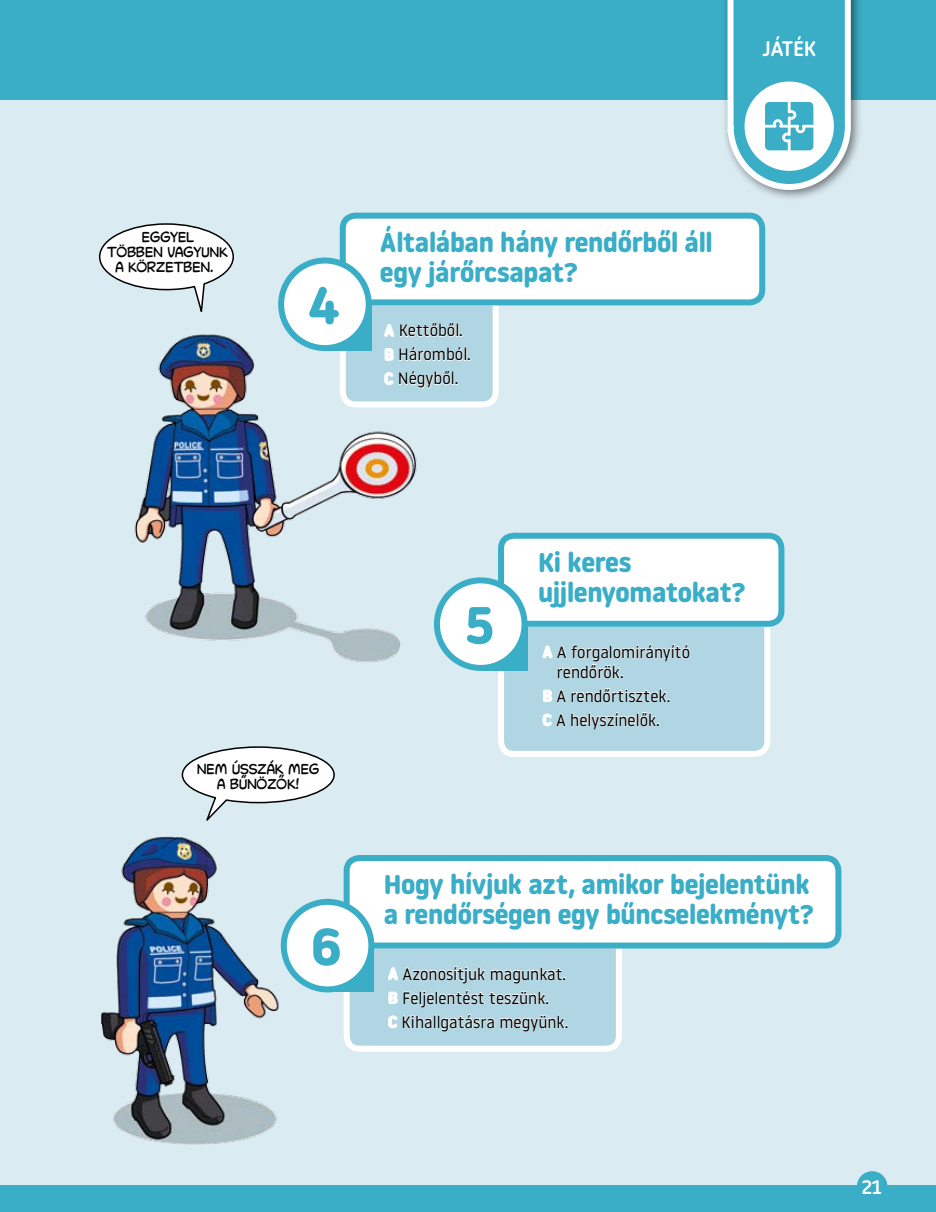
<style>
.page{position:relative;width:936px;height:1212px;background:#fff}
.page>*{position:absolute;margin:0;border:0;box-sizing:border-box;transform-origin:0 0}
.t1{font:700 52.5px "Noway Round";color:#3aadc7}
.t2{font:700 27px/30px "Noway Round";letter-spacing:-.01em;color:#3aadc7}
.t3{font:500 21px "Noway Round";letter-spacing:-.02em;color:#fff}
.t4{font:500 19.5px "Noway Round";color:#fff}
.t5{font:16.5px/24px "Noway";color:#000}
.t6{font:12.75px/15px "Collector Comic Pro";letter-spacing:-.03em;color:#000;text-align:center}
.s1{font-family:"Noway Round";font-weight:700;color:#fff}
</style>
<div class="page">
<div style="left:0;top:0;width:935px;height:1212px;background:#daebf2"></div>
<div style="left:0;top:0;width:935px;height:100px;background:#3aadc7"></div>
<div style="left:721px;top:0;width:142px;height:202px;background:#000;opacity:.5"></div>
<svg style="left:724px;top:0;width:129px;height:193px"></svg>
<div style="left:0;top:1185px;width:935px;height:27px;background:#3aadc7"></div>
<div style="left:856px;top:1171px;width:31px;height:31px;background:#3aadc7;border-radius:50%"></div>
<img style="left:100px;top:836px;width:240px;height:309px">
<img style="left:134px;top:264px;width:318px;height:398px">
<svg style="left:98px;top:223px;width:137px;height:99px"></svg>
<svg style="left:181px;top:746px;width:154px;height:74px"></svg>
<svg style="left:337px;top:212px;width:429px;height:198px"></svg>
<div style="left:325px;top:304px;width:47px;height:47px;background:#3aadc7"></div>
<div style="left:281px;top:260px;width:88px;height:88px;background:#fff;border-radius:50%"></div>
<div style="left:278px;top:257px;width:94px;height:94px;border:6px solid #3aadc7;border-radius:50%"></div>
<svg style="left:495px;top:532px;width:290px;height:225px;background:#cde6ee"></svg>
<div style="left:480px;top:624px;width:47px;height:47px;background:#3aadc7"></div>
<div style="left:437px;top:580px;width:87px;height:88px;background:#fff;border-radius:50%"></div>
<div style="left:434px;top:577px;width:93px;height:94px;border:6px solid #3aadc7;border-radius:50%"></div>
<svg style="left:343px;top:951px;width:279px;height:101px;background:#c0dee8"></svg>
<svg style="left:340px;top:855px;width:502px;height:96px;background:#e2f2f6"></svg>
<div style="left:322px;top:940px;width:52px;height:52px;background:#3aadc7"></div>
<div style="left:284px;top:902px;width:87px;height:87px;background:#fff;border-radius:50%"></div>
<div style="left:281px;top:899px;width:93px;height:93px;border:6px solid #3aadc7;border-radius:50%"></div>
<p class="t3" style="left:762px;top:34px;width:55px">JÁTÉK</p>
<p class="t6" style="left:107px;top:230px;width:122px">EGGYEL<br>TÖBBEN VAGYUNK<br>A KÖRZETBEN.</p>
<h1 class="t1" style="left:307px;top:275px;width:34px">4</h1>
<h2 class="t2" style="left:380px;top:228px;width:334px">Általában hány rendőrből áll egy járőrcsapat?</h2>
<p class="t5" style="left:384px;top:318px;width:88px"><span class="s1">A</span> Kettőből.<br><span class="s1">B</span> Háromból.<br><span class="s1">C</span> Négyből.</p>
<p class="t6" style="left:197px;top:761px;width:124px">NEM ÚSSZÁK MEG<br>A BŰNÖZŐK!</p>
<h1 class="t1" style="left:311px;top:916px;width:33px">6</h1>
<h1 class="t1" style="left:464px;top:595px;width:32px">5</h1>
<h2 class="t2" style="left:538px;top:548px;width:209px">Ki keres ujjlenyomatokat?</h2>
<p class="t5" style="left:557px;top:641px;width:135px;line-height:19.8px;text-indent:-15px"><span class="s1">A</span> A forgalomirányító rendőrök.</p>
<p class="t5" style="left:542px;top:683px;width:129px"><span class="s1">B</span> A rendőrtisztek.<br><span class="s1">C</span> A helyszínelők.</p>
<h2 class="t2" style="left:383px;top:870px;width:432px">Hogy hívjuk azt, amikor bejelentünk a rendőrségen egy bűncselekményt?</h2>
<p class="t5" style="left:388px;top:961px;width:182px"><span class="s1">A</span> Azonosítjuk magunkat.<br><span class="s1">B</span> Feljelentést teszünk.<br><span class="s1">C</span> Kihallgatásra megyünk.</p>
<p class="t4" style="left:861px;top:1173px;width:21px">21</p>
</div>
